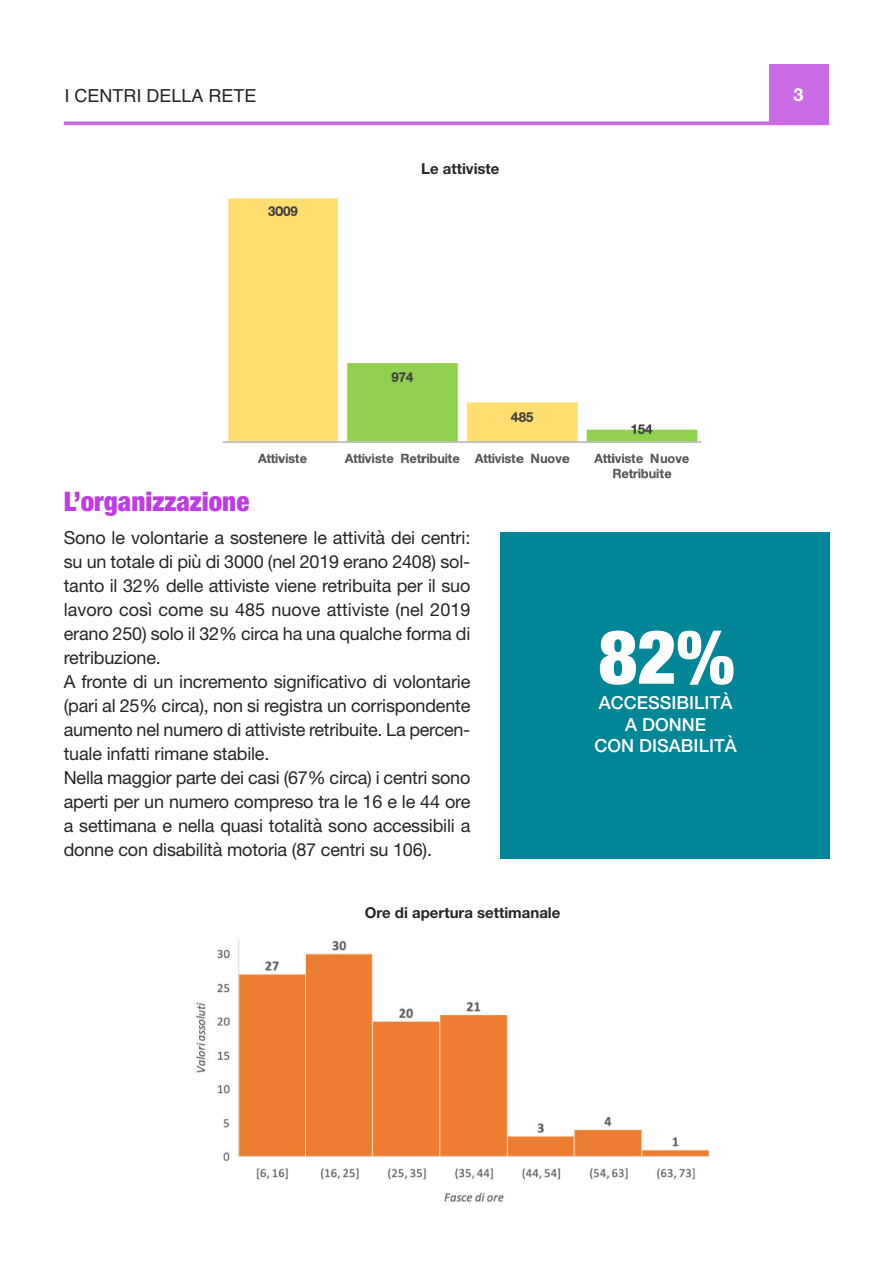
<style>
.page{position:relative;width:893px;height:1263px;background:#fff}
.page>*{position:absolute;margin:0;border:0;box-sizing:border-box;transform-origin:0 0}
.t1{font:900 condensed 75px "Helvetica Neue";color:#fff}
.t2{font:900 condensed 27px "Helvetica Neue";color:#be3ce3}
.t3{font:18px/24px "Helvetica Neue";letter-spacing:-.01em;color:#272526}
.t4{font:500 18px/21.6px "Helvetica Neue";color:#fff;text-align:center}
.t5{font:18px "Helvetica";color:#272526}
.t6{font:700 18px "Helvetica Neue";color:#fff}
.t7{font:700 15px "Helvetica Neue";color:#272526}
</style>
<div class="page">
<div style="left:770px;top:64px;width:59px;height:59px;background:#cb6be6"></div>
<svg style="left:64px;top:121px;width:765px;height:4px;background:#d079e8"></svg>
<img style="left:196px;top:939px;width:514px;height:263px">
<img style="left:223px;top:198px;width:479px;height:281px">
<div style="left:500px;top:533px;width:329px;height:326px;background:#008696"></div>
<p class="t5" style="left:64px;top:89px;width:194px">I CENTRI DELLA RETE</p>
<p class="t6" style="left:794px;top:88px;width:12px">3</p>
<p class="t7" style="left:421px;top:164px;width:80px">Le attiviste</p>
<h2 class="t2" style="left:64px;top:492px;width:187px">L’organizzazione</h2>
<p class="t3" style="left:64px;top:527px;width:408px">Sono le volontarie a sostenere le attività dei centri: su un totale di più di 3000 (nel 2019 erano 2408) sol&shy;tanto il 32% delle attiviste viene retribuita per il suo lavoro così come su 485 nuove attiviste (nel 2019 erano 250) solo il 32% circa ha una qualche forma di retribuzione.<br>A fronte di un incremento significativo di volontarie (pari al 25% circa), non si registra un corrispondente aumento nel numero di attiviste retribuite. La percen&shy;tuale infatti rimane stabile.<br>Nella maggior parte dei casi (67% circa) i centri sono aperti per un numero compreso tra le 16 e le 44 ore a settimana e nella quasi totalità sono accessibili a donne con disabilità motoria (87 centri su 106).</p>
<p class="t7" style="left:365px;top:907px;width:197px">Ore di apertura settimanale</p>
<h1 class="t1" style="left:598px;top:630px;width:138px">82%</h1>
<p class="t4" style="left:595px;top:694px;width:144px">ACCESSIBILITÀ<br>A DONNE<br>CON DISABILITÀ</p>
</div>
